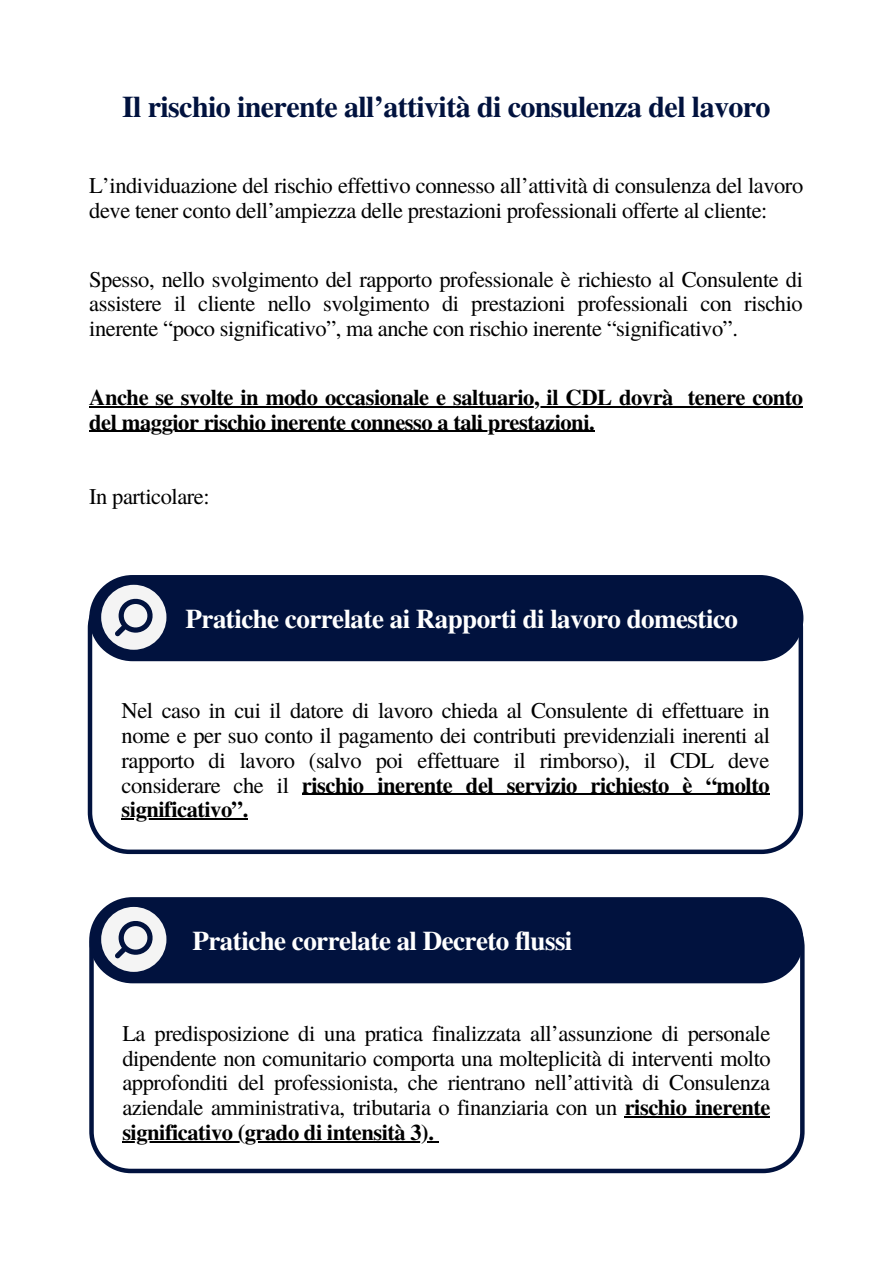
<style>
.page{position:relative;width:893px;height:1264px;background:#fff}
.page>*{position:absolute;margin:0;border:0;box-sizing:border-box;transform-origin:0 0}
.t1{font:700 30px "Te X Gyre Termes";letter-spacing:-.02em;color:#01123e}
.t2{font:700 27px "Te X Gyre Termes";letter-spacing:-.02em;color:#fff}
.t3{font:22.5px/24.8px "Te X Gyre Termes";letter-spacing:-.02em;color:#000;text-align:justify}
.t4{font:700 22.5px/24.8px "Te X Gyre Termes";letter-spacing:-.02em;color:#000}
.s1{font-weight:700}
</style>
<div class="page">
<svg style="left:88px;top:586px;width:715px;height:268px"></svg>
<div style="left:89px;top:575px;width:714px;height:86px;background:#01123e;border-radius:43px"></div>
<div style="left:101px;top:585px;width:65px;height:64px;background:#f4f4f4;border-radius:50%"></div>
<svg style="left:115px;top:598px;width:38px;height:38px"></svg>
<svg style="left:89px;top:905px;width:715px;height:268px"></svg>
<div style="left:89px;top:897px;width:714px;height:86px;background:#01123e;border-radius:43px"></div>
<div style="left:101px;top:906px;width:65px;height:65px;background:#f4f4f4;border-radius:50%"></div>
<svg style="left:115px;top:921px;width:38px;height:37px"></svg>
<hr style="left:89px;top:406px;width:584px;height:1px;background:#000">
<svg style="left:673px;top:406px;width:14px;height:1px"></svg>
<hr style="left:687px;top:406px;width:115px;height:1px;background:#000">
<hr style="left:89px;top:431px;width:505px;height:1px;background:#000">
<hr style="left:624px;top:1116px;width:146px;height:1px;background:#000">
<hr style="left:122px;top:1140px;width:311px;height:2px;background:#000">
<hr style="left:302px;top:793px;width:467px;height:2px;background:#000">
<hr style="left:122px;top:818px;width:126px;height:1px;background:#000">
<p class="t1" style="left:122px;top:84px;width:650px">Il rischio inerente all’attività di consulenza del lavoro</p>
<p class="t3" style="left:89px;top:172px;width:715px">L’individuazione del rischio effettivo connesso all’attività di consulenza del lavoro deve tener conto dell’ampiezza delle prestazioni professionali offerte al cliente:</p>
<p class="t3" style="left:89px;top:265px;width:715px">Spesso, nello svolgimento del rapporto professionale è richiesto al Consulente di assistere il cliente nello svolgimento di prestazioni professionali con rischio inerente “poco significativo”, ma anche con rischio inerente “significativo”.</p>
<p class="t4" style="left:89px;top:384px;width:715px">Anche se svolte in modo occasionale e saltuario, il CDL dovrà tenere conto del maggior rischio inerente connesso a tali prestazioni.</p>
<p class="t3" style="left:89px;top:483px;width:122px">In particolare:</p>
<p class="t2" style="left:186px;top:597px;width:553px">Pratiche correlate ai Rapporti di lavoro domestico</p>
<p class="t3" style="left:122px;top:697px;width:650px">Nel caso in cui il datore di lavoro chieda al Consulente di effettuare in nome e per suo conto il pagamento dei contributi previdenziali inerenti al rapporto di lavoro (salvo poi effettuare il rimborso), il CDL deve considerare che il <span class="s1">rischio inerente del servizio richiesto è “molto significativo”.</span></p>
<p class="t2" style="left:192px;top:919px;width:381px">Pratiche correlate al Decreto flussi</p>
<p class="t3" style="left:122px;top:1019px;width:649px">La predisposizione di una pratica finalizzata all’assunzione di personale dipendente non comunitario comporta una molteplicità di interventi molto approfonditi del professionista, che rientrano nell’attività di Consulenza aziendale amministrativa, tributaria o finanziaria con un <span class="s1">rischio inerente significativo (grado di intensità 3).</span></p>
</div>
